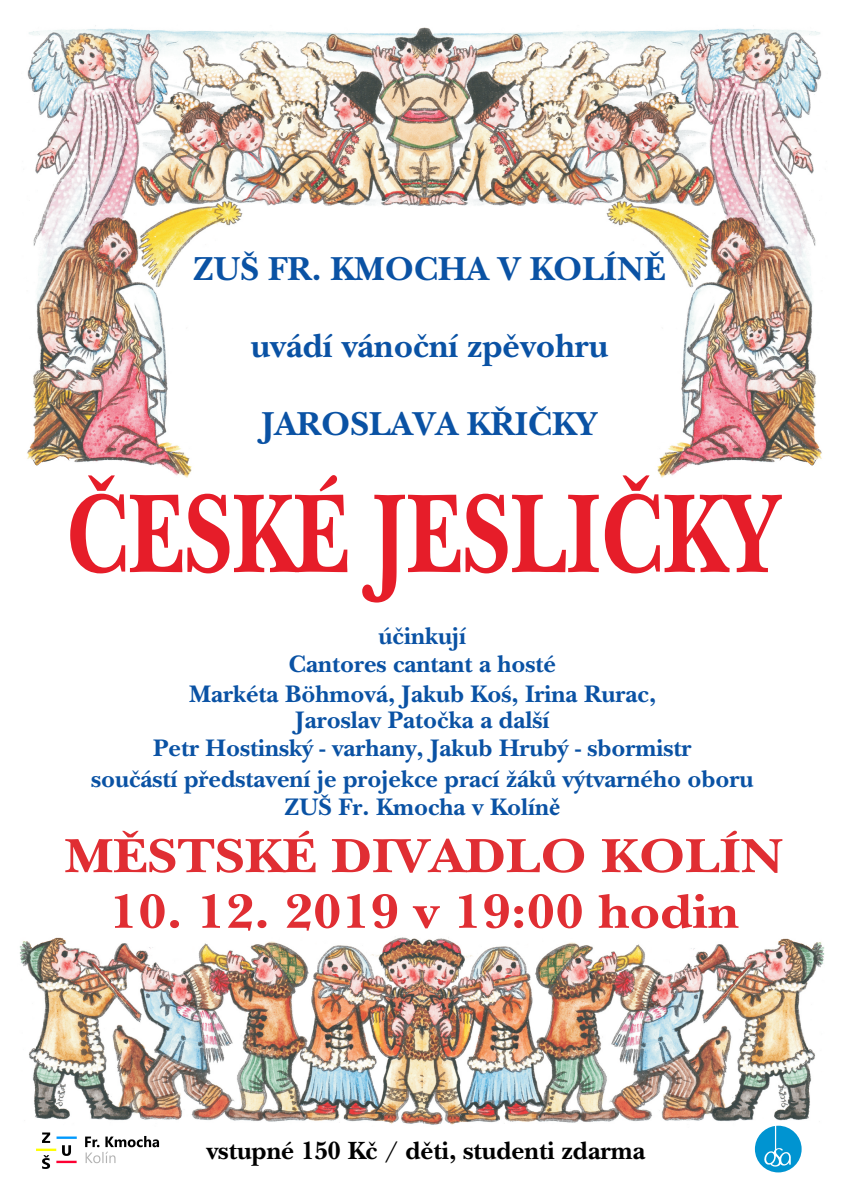
<style>
.page{position:relative;width:842px;height:1191px;background:#fff}
.page>*{position:absolute;margin:0;border:0;box-sizing:border-box;transform-origin:0 0}
.t1{font:700 116.9px "New Baskerville CE";color:#e61d29;scale:.77 1}
.t2{font:700 50px "New Baskerville CE";color:#e02e33;scale:1.11 1}
.t3{font:700 34.7px "New Baskerville CE";color:#0a52a4}
.t4{font:700 26px "New Baskerville CE";color:#000}
.t5{font:700 25px/28.6px "New Baskerville CE";color:#0a52a4;text-align:center}
.s1{font-family:"Minion Pro"}
</style>
<div class="page">
<img style="left:27px;top:25px;width:795px;height:452px">
<img style="left:423px;top:938px;width:402px;height:187px">
<img style="left:19px;top:937px;width:404px;height:187px">
<img style="left:37px;top:1132px;width:123px;height:36px">
<svg style="left:755px;top:1125px;width:47px;height:47px"></svg>
<h3 class="t3" style="left:193px;top:252px;width:474px">ZUŠ FR. KMOCHA V KOLÍNÌ</h3>
<h3 class="t3" style="left:251px;top:329px;width:359px">uvádí vánoèní zpìvohru</h3>
<h3 class="t3" style="left:262px;top:407px;width:337px">JAROSLAVA KØIÈKY</h3>
<h1 class="t1" style="left:66px;top:478px;width:929px">ÈESKÉ JESLIÈKY</h1>
<p class="t5" style="left:189px;top:622px;width:469px">úèinkují<br>Cantores cantant a hosté<br>Markéta Böhmová, Jakub Koœ, Irina Rurac,</p>
<p class="t5" style="left:153px;top:706px;width:540px;line-height:27.8px">Jaroslav Patoèka a další<br>Petr Hostinský - varhany, Jakub Hrubý - sbormistr</p>
<p class="t5" style="left:91px;top:765px;width:664px;line-height:27.8px">souèástí pøedstavení je projekce prací žákù výtvarného oboru<br>ZUŠ Fr. Kmocha v Kolín<span class="s1">ě</span></p>
<h2 class="t2" style="left:64px;top:832px;width:649px">MÌSTSKÉ DIVADLO KOLÍN</h2>
<h2 class="t2" style="left:109px;top:887px;width:569px">10. 12. 2019 v 19:00 hodin</h2>
<p class="t4" style="left:206px;top:1137px;width:440px">vstupné 150 Kč / děti, studenti zdarma</p>
</div>
